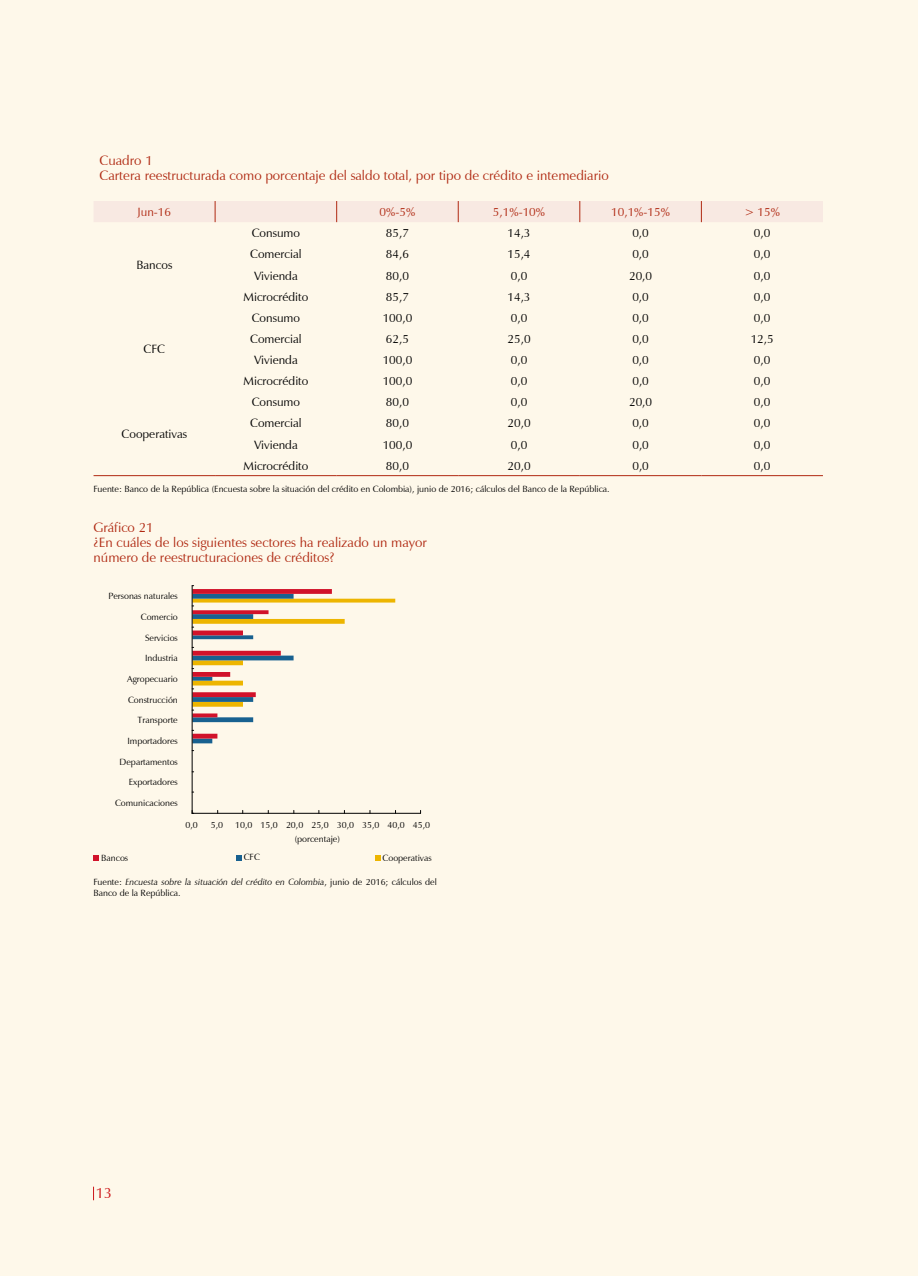
<style>
.page{position:relative;width:918px;height:1276px;background:#fff}
.page>*{position:absolute;margin:0;border:0;box-sizing:border-box;transform-origin:0 0}
.t1{font:15px "Zapf Humanist 601 BT";color:#cd171a}
.t2{font:13.5px/15px "Zapf Humanist 601 BT";color:#b02912}
.t3{font:12px "Zapf Humanist 601 BT";color:#000}
.t4{font:12px "Zapf Humanist 601 BT";color:#b02912}
.t5{font:9px/10.8px "Zapf Humanist 601 BT";color:#000}
.s1{font-style:italic}
</style>
<div class="page">
<div style="left:0;top:0;width:917px;height:1276px;background:#fef8ea"></div>
<svg style="left:93px;top:1186px;width:1px;height:14px"></svg>
<svg style="left:94px;top:855px;width:5px;height:5px"></svg>
<svg style="left:236px;top:855px;width:6px;height:5px"></svg>
<svg style="left:375px;top:855px;width:5px;height:5px"></svg>
<hr style="left:192px;top:813px;width:229px;height:1px;background:#000">
<hr style="left:192px;top:585px;width:1px;height:228px;background:#000">
<svg style="left:192px;top:585px;width:203px;height:158px"></svg>
<div style="left:94px;top:201px;width:729px;height:21px;background:#f8e9e2"></div>
<hr style="left:94px;top:475px;width:121px;height:1px;background:#b02912">
<hr style="left:215px;top:475px;width:122px;height:1px;background:#b02912">
<hr style="left:337px;top:475px;width:121px;height:1px;background:#b02912">
<hr style="left:458px;top:475px;width:122px;height:1px;background:#b02912">
<hr style="left:580px;top:475px;width:121px;height:1px;background:#b02912">
<hr style="left:701px;top:475px;width:122px;height:1px;background:#b02912">
<h2 class="t2" style="left:100px;top:153px;width:511px">Cuadro 1<br>Cartera reestructurada como porcentaje del saldo total, por tipo de crédito e intemediario</h2>
<h3 class="t4" style="left:138px;top:205px;width:35px">Jun-16</h3>
<h3 class="t4" style="left:380px;top:205px;width:37px">0%-5%</h3>
<h3 class="t4" style="left:493px;top:205px;width:54px">5,1%-10%</h3>
<h3 class="t4" style="left:611px;top:205px;width:60px">10,1%-15%</h3>
<h3 class="t4" style="left:744px;top:205px;width:37px">&gt; 15%</h3>
<h3 class="t3" style="left:136px;top:257px;width:37px">Bancos</h3>
<h3 class="t3" style="left:144px;top:342px;width:23px">CFC</h3>
<h3 class="t3" style="left:252px;top:226px;width:50px">Consumo</h3>
<h3 class="t3" style="left:386px;top:226px;width:25px">85,7</h3>
<h3 class="t3" style="left:508px;top:226px;width:25px">14,3</h3>
<h3 class="t3" style="left:632px;top:226px;width:18px">0,0</h3>
<h3 class="t3" style="left:754px;top:226px;width:18px">0,0</h3>
<h3 class="t3" style="left:250px;top:247px;width:53px">Comercial</h3>
<h3 class="t3" style="left:386px;top:247px;width:25px">84,6</h3>
<h3 class="t3" style="left:508px;top:247px;width:25px">15,4</h3>
<h3 class="t3" style="left:632px;top:247px;width:18px">0,0</h3>
<h3 class="t3" style="left:754px;top:247px;width:18px">0,0</h3>
<h3 class="t3" style="left:254px;top:268px;width:45px">Vivienda</h3>
<h3 class="t3" style="left:386px;top:268px;width:25px">80,0</h3>
<h3 class="t3" style="left:511px;top:268px;width:18px">0,0</h3>
<h3 class="t3" style="left:629px;top:268px;width:25px">20,0</h3>
<h3 class="t3" style="left:754px;top:268px;width:18px">0,0</h3>
<h3 class="t3" style="left:244px;top:289px;width:66px">Microcrédito</h3>
<h3 class="t3" style="left:386px;top:289px;width:25px">85,7</h3>
<h3 class="t3" style="left:508px;top:289px;width:25px">14,3</h3>
<h3 class="t3" style="left:632px;top:289px;width:18px">0,0</h3>
<h3 class="t3" style="left:754px;top:289px;width:18px">0,0</h3>
<h3 class="t3" style="left:252px;top:310px;width:50px">Consumo</h3>
<h3 class="t3" style="left:383px;top:310px;width:31px">100,0</h3>
<h3 class="t3" style="left:511px;top:310px;width:18px">0,0</h3>
<h3 class="t3" style="left:632px;top:310px;width:18px">0,0</h3>
<h3 class="t3" style="left:754px;top:310px;width:18px">0,0</h3>
<h3 class="t3" style="left:250px;top:331px;width:53px">Comercial</h3>
<h3 class="t3" style="left:386px;top:331px;width:25px">62,5</h3>
<h3 class="t3" style="left:508px;top:331px;width:25px">25,0</h3>
<h3 class="t3" style="left:632px;top:331px;width:18px">0,0</h3>
<h3 class="t3" style="left:751px;top:331px;width:25px">12,5</h3>
<h3 class="t3" style="left:254px;top:352px;width:45px">Vivienda</h3>
<h3 class="t3" style="left:383px;top:352px;width:31px">100,0</h3>
<h3 class="t3" style="left:511px;top:352px;width:18px">0,0</h3>
<h3 class="t3" style="left:632px;top:352px;width:18px">0,0</h3>
<h3 class="t3" style="left:754px;top:352px;width:18px">0,0</h3>
<h3 class="t3" style="left:244px;top:373px;width:66px">Microcrédito</h3>
<h3 class="t3" style="left:383px;top:373px;width:31px">100,0</h3>
<h3 class="t3" style="left:511px;top:373px;width:18px">0,0</h3>
<h3 class="t3" style="left:632px;top:373px;width:18px">0,0</h3>
<h3 class="t3" style="left:754px;top:373px;width:18px">0,0</h3>
<h3 class="t3" style="left:252px;top:395px;width:50px">Consumo</h3>
<h3 class="t3" style="left:386px;top:395px;width:25px">80,0</h3>
<h3 class="t3" style="left:511px;top:395px;width:18px">0,0</h3>
<h3 class="t3" style="left:629px;top:395px;width:25px">20,0</h3>
<h3 class="t3" style="left:754px;top:395px;width:18px">0,0</h3>
<h3 class="t3" style="left:250px;top:416px;width:53px">Comercial</h3>
<h3 class="t3" style="left:386px;top:416px;width:25px">80,0</h3>
<h3 class="t3" style="left:508px;top:416px;width:25px">20,0</h3>
<h3 class="t3" style="left:632px;top:416px;width:18px">0,0</h3>
<h3 class="t3" style="left:754px;top:416px;width:18px">0,0</h3>
<h3 class="t3" style="left:254px;top:437px;width:45px">Vivienda</h3>
<h3 class="t3" style="left:383px;top:437px;width:31px">100,0</h3>
<h3 class="t3" style="left:511px;top:437px;width:18px">0,0</h3>
<h3 class="t3" style="left:632px;top:437px;width:18px">0,0</h3>
<h3 class="t3" style="left:754px;top:437px;width:18px">0,0</h3>
<h3 class="t3" style="left:244px;top:458px;width:66px">Microcrédito</h3>
<h3 class="t3" style="left:386px;top:458px;width:25px">80,0</h3>
<h3 class="t3" style="left:508px;top:458px;width:25px">20,0</h3>
<h3 class="t3" style="left:632px;top:458px;width:18px">0,0</h3>
<h3 class="t3" style="left:754px;top:458px;width:18px">0,0</h3>
<p class="t5" style="left:94px;top:483px;width:518px">Fuente: Banco de la República (Encuesta sobre la situación del crédito en Colombia), junio de 2016; cálculos del Banco de la República.</p>
<h3 class="t3" style="left:122px;top:426px;width:67px">Cooperativas</h3>
<h2 class="t2" style="left:94px;top:520px;width:335px">Gráfico 21<br>¿En cuáles de los siguientes sectores ha realizado un mayor número de reestructuraciones de créditos?</h2>
<p class="t5" style="left:108px;top:590px;width:71px">Personas naturales</p>
<p class="t5" style="left:141px;top:611px;width:39px">Comercio</p>
<p class="t5" style="left:145px;top:632px;width:34px">Servicios</p>
<p class="t5" style="left:145px;top:652px;width:34px">Industria</p>
<p class="t5" style="left:127px;top:673px;width:52px">Agropecuario</p>
<p class="t5" style="left:128px;top:694px;width:51px">Construcción</p>
<p class="t5" style="left:138px;top:714px;width:42px">Transporte</p>
<p class="t5" style="left:127px;top:735px;width:52px">Importadores</p>
<p class="t5" style="left:120px;top:756px;width:60px">Departamentos</p>
<p class="t5" style="left:129px;top:776px;width:51px">Exportadores</p>
<p class="t5" style="left:115px;top:797px;width:64px">Comunicaciones</p>
<p class="t5" style="left:185px;top:819px;width:14px">0,0</p>
<p class="t5" style="left:211px;top:819px;width:14px">5,0</p>
<p class="t5" style="left:235px;top:819px;width:197px">10,0 15,0 20,0 25,0 30,0 35,0 40,0 45,0</p>
<p class="t5" style="left:295px;top:834px;width:47px">(porcentaje)</p>
<p class="t5" style="left:101px;top:852px;width:28px">Bancos</p>
<p class="t5" style="left:244px;top:851px;width:18px">CFC</p>
<p class="t5" style="left:383px;top:852px;width:51px">Cooperativas</p>
<p class="t5" style="left:94px;top:876px;width:345px">Fuente: <span class="s1">Encuesta sobre la situación del crédito en Colombia</span>, junio de 2016; cálculos del<br>Banco de la República.</p>
<h1 class="t1" style="left:96px;top:1184px;width:18px">13</h1>
</div>
